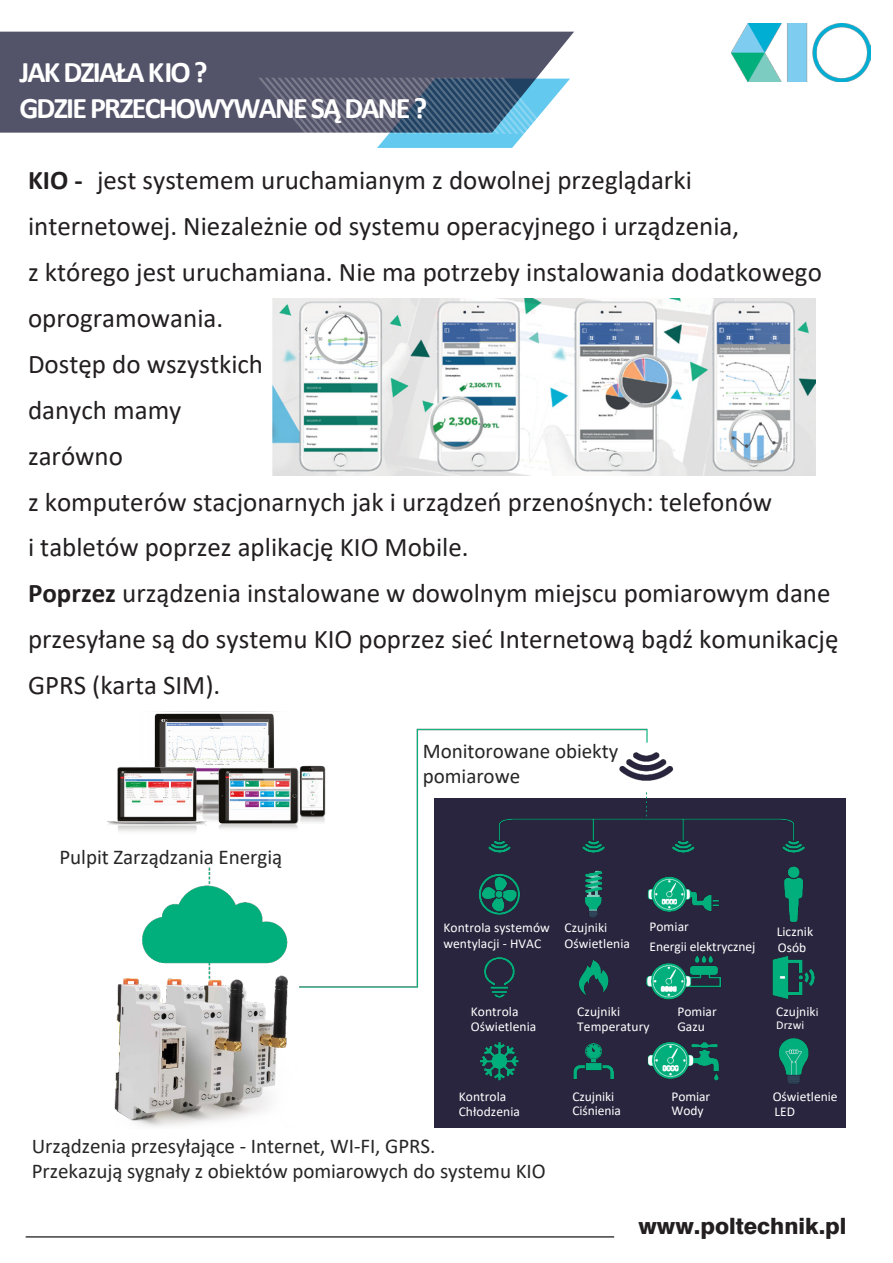
<style>
.page{position:relative;width:893px;height:1263px;background:#fff}
.page>*{position:absolute;margin:0;border:0;box-sizing:border-box;transform-origin:0 0}
.t1{font:700 30px/36px "Calibri";letter-spacing:-.06em;color:#fff}
.t2{font:27px/45.9px "Calibri";color:#231f20}
.t3{font:800 22.5px "Swiss 721 BT";color:#231f20}
.t4{font:21px/25.2px "Calibri";letter-spacing:-.005em;color:#262626}
.t5{font:13.5px/14.4px "Calibri";letter-spacing:.005em;color:#fff}
.t6{font:12px "Calibri";letter-spacing:.005em;color:#fff}
.s1{font-weight:700}
.s2{font-size:12px}
</style>
<div class="page">
<div style="left:0;top:32px;width:574px;height:101px;background:#53536a"></div>
<svg style="left:258px;top:78px;width:312px;height:70px"></svg>
<hr style="left:26px;top:1236px;width:588px;height:1px;background:#231f20">
<img style="left:731px;top:24px;width:139px;height:57px">
<img style="left:272px;top:299px;width:544px;height:176px">
<img style="left:107px;top:711px;width:739px;height:417px">
<p class="t1" style="left:19px;top:54px;width:410px">JAK DZIAŁA KIO ?<br>GDZIE PRZECHOWYWANE SĄ DANE ?</p>
<p class="t2" style="left:28px;top:157px;width:812px"><span class="s1">KIO -</span> jest systemem uruchamianym z dowolnej przeglądarki internetowej. Niezależnie od systemu operacyjnego i urządzenia,<br>z którego jest uruchamiana. Nie ma potrzeby instalowania dodatkowego oprogramowania.<br>Dostęp do wszystkich<br>danych mamy<br>zarówno<br>z komputerów stacjonarnych jak i urządzeń przenośnych: telefonów<br>i tabletów poprzez aplikację KIO Mobile.<br><span class="s1">Poprzez</span> urządzenia instalowane w dowolnym miejscu pomiarowym dane przesyłane są do systemu KIO poprzez sieć Internetową bądź komunikację GPRS (karta SIM).</p>
<p class="t4" style="left:423px;top:737px;width:197px">Monitorowane obiekty pomiarowe</p>
<p class="t4" style="left:59px;top:843px;width:224px">Pulpit Zarządzania Energią</p>
<p class="t5" style="left:443px;top:919px;width:108px;line-height:16.2px">Kontrola systemów wentylacji - HVAC</p>
<p class="t5" style="left:564px;top:919px;width:67px;line-height:16.2px">Czujniki<br>Oświetlenia</p>
<p class="t5" style="left:649px;top:916px;width:107px;line-height:20.2px">Pomiar<br>Energii elektrycznej</p>
<p class="t5" style="left:471px;top:1004px;width:67px">Kontrola<br>Oświetlenia</p>
<p class="t5" style="left:577px;top:1004px;width:74px">Czujniki<br>Temperatury</p>
<p class="t5" style="left:677px;top:1004px;width:41px">Pomiar<br>Gazu</p>
<p class="t5" style="left:777px;top:923px;width:38px;line-height:16.2px">Licznik<br>Osób</p>
<p class="t5" style="left:776px;top:1004px;width:44px">Czujnik<span class="s2">i</span></p>
<p class="t6" style="left:776px;top:1017px;width:29px">Drzwi</p>
<p class="t5" style="left:459px;top:1089px;width:63px">Kontrola<br>Chłodzenia</p>
<p class="t4" style="left:32px;top:1133px;width:515px">Urządzenia przesyłające - Internet, WI-FI, GPRS.<br>Przekazują sygnały z obiektów pomiarowych do systemu KIO</p>
<p class="t5" style="left:572px;top:1089px;width:50px">Czujniki<br>Ciśnienia</p>
<p class="t5" style="left:671px;top:1089px;width:40px">Pomiar<br>Wody</p>
<p class="t5" style="left:773px;top:1088px;width:67px;line-height:15.9px">Oświetlenie<br>LED</p>
<p class="t3" style="left:638px;top:1212px;width:210px">www.poltechnik.pl</p>
</div>
